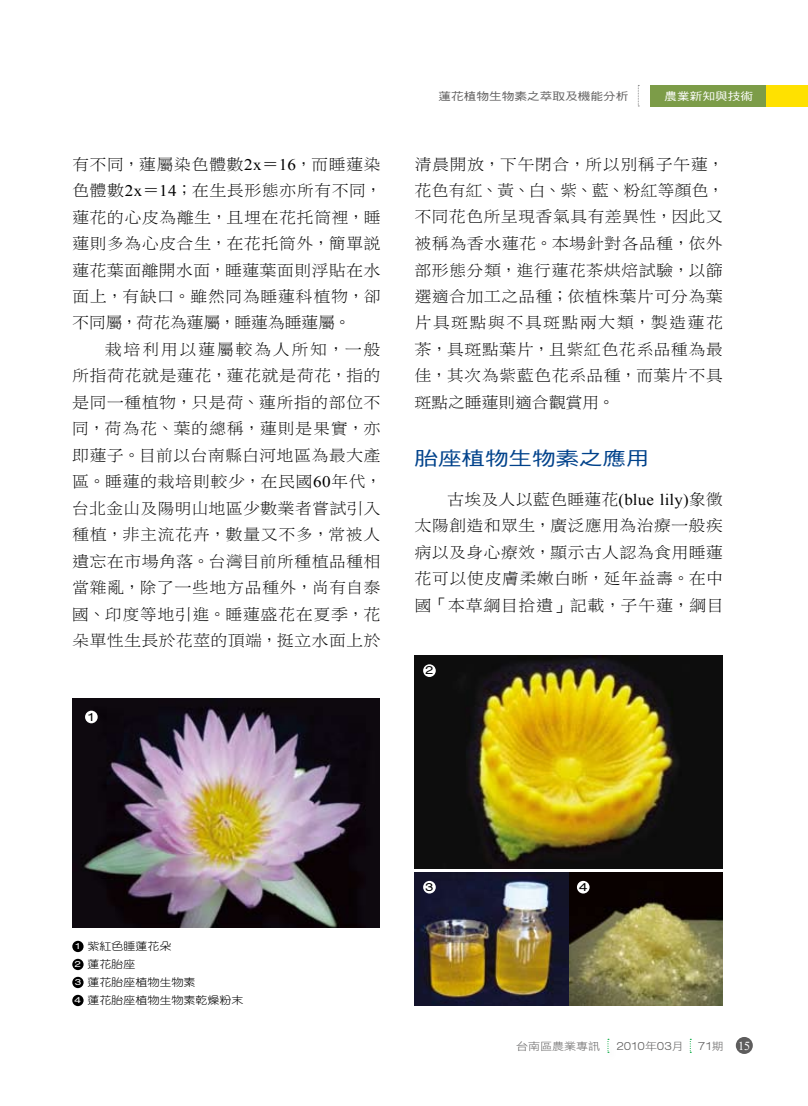
<style>
.page{position:relative;width:808px;height:1106px;background:#fff}
.page>*{position:absolute;margin:0;border:0;box-sizing:border-box;transform-origin:0 0}
.t1{font:18.9px "DF Hei Std W5";color:#00428b;scale:1.24 1}
.t2{font:16.2px/26.4px "DF Li Song Std W3";letter-spacing:.01em;color:#000;text-align:justify;scale:1.07 1}
.t3{font:10.8px/18px "DF Yuan Std W3";color:#000;scale:1.11 1}
.t4{font:10.8px "DF Hei Std W5";letter-spacing:.005em;color:#5e5d5d;scale:1.17 1}
.t5{font:10.8px "DF Hei Std W5";letter-spacing:.005em;color:#fff;scale:1.17 1}
.t6{font:10.5px "DF Hei Std W3";color:#5e5d5d;scale:1.14 1}
.t7{font:800 10.5px "AR Roman 1";color:#fff}
.t8{font:500 10.2px "AR Gothic 1";letter-spacing:-.005em;color:#5e5d5d;scale:1.19 1}
.t9{font:700 10.05px "AR Gothic 1";color:#000;scale:1.33 1}
.s1{font-family:"DF Hei Std W3"}
.s2{font-family:"Times New Roman"}
.s3{font-family:"AR Gothic 1";font-weight:700;font-size:7.5px;color:#fff}
.s4{font-family:"DF Hei Std W3";font-weight:400;font-size:10.5px}
</style>
<div class="page">
<div style="left:736px;top:1037px;width:17px;height:17px;background:#5e5d5d;border-radius:50%"></div>
<svg style="left:607px;top:1038px;width:2px;height:14px"></svg>
<div style="left:651px;top:85px;width:157px;height:21px;background:#7c9c48"></div>
<svg style="left:638px;top:85px;width:1px;height:22px"></svg>
<div style="left:766px;top:85px;width:42px;height:21px;background:#ffe100"></div>
<img style="left:415px;top:873px;width:154px;height:132px">
<svg style="left:569px;top:873px;width:154px;height:132px;background:#68623a"></svg>
<img style="left:415px;top:655px;width:308px;height:213px">
<div style="left:423px;top:664px;width:13px;height:13px;background:#fff;border-radius:50%"></div>
<img style="left:72px;top:699px;width:308px;height:228px">
<div style="left:85px;top:710px;width:13px;height:13px;background:#fff;border-radius:50%"></div>
<div style="left:423px;top:880px;width:13px;height:13px;background:#fff;border-radius:50%"></div>
<div style="left:577px;top:880px;width:12px;height:13px;background:#fff;border-radius:50%"></div>
<svg style="left:72px;top:940px;width:12px;height:12px"></svg>
<svg style="left:72px;top:958px;width:12px;height:12px"></svg>
<svg style="left:72px;top:976px;width:12px;height:12px"></svg>
<svg style="left:72px;top:994px;width:12px;height:12px"></svg>
<p class="t2" style="left:72px;top:150px;width:291px">有不同<span class="s1">，</span>蓮屬染色體數<span class="s2">2x</span><span class="s1">＝</span><span class="s2">16</span><span class="s1">，</span>而睡蓮染色體數<span class="s2">2x</span><span class="s1">＝</span><span class="s2">14</span><span class="s1">；</span>在生長形態亦所有不同<span class="s1">，</span>蓮花的心皮為離生<span class="s1">，</span>且埋在花托筒裡<span class="s1">，</span>睡蓮則多為心皮合生<span class="s1">，</span>在花托筒外<span class="s1">，</span>簡單說蓮花葉面離開水面<span class="s1">，</span>睡蓮葉面則浮貼在水面上<span class="s1">，</span>有缺口<span class="s1">。</span>雖然同為睡蓮科植物<span class="s1">，</span>卻不同屬<span class="s1">，</span>荷花為蓮屬<span class="s1">，</span>睡蓮為睡蓮屬<span class="s1">。</span></p>
<p class="t2" style="left:72px;top:336px;width:291px;text-indent:33px">栽培利用以蓮屬較為人所知<span class="s1">，</span>一般所指荷花就是蓮花<span class="s1">，</span>蓮花就是荷花<span class="s1">，</span>指的是同一種植物<span class="s1">，</span>只是荷<span class="s1">、</span>蓮所指的部位不同<span class="s1">，</span>荷為花<span class="s1">、</span>葉的總稱<span class="s1">，</span>蓮則是果實<span class="s1">，</span>亦即蓮子<span class="s1">。</span>目前以台南縣白河地區為最大產區<span class="s1">。</span>睡蓮的栽培則較少<span class="s1">，</span>在民國<span class="s2">60</span>年代<span class="s1">，</span>台北金山及陽明山地區少數業者嘗試引入種植<span class="s1">，</span>非主流花卉<span class="s1">，</span>數量又不多<span class="s1">，</span>常被人遺忘在市場角落<span class="s1">。</span>台灣目前所種植品種相當雜亂<span class="s1">，</span>除了一些地方品種外<span class="s1">，</span>尚有自泰國<span class="s1">、</span>印度等地引進<span class="s1">。</span>睡蓮盛花在夏季<span class="s1">，</span>花朵單性生長於花莖的頂端<span class="s1">，</span>挺立水面上於</p>
<p class="t9" style="left:87px;top:713px;width:8px">1</p>
<p class="t4" style="left:438px;top:90px;width:164px">蓮花植物生物素之萃取及機能分析</p>
<p class="t5" style="left:664px;top:90px;width:77px">農業新知與技術</p>
<p class="t2" style="left:414px;top:150px;width:291px">清晨開放<span class="s1">，</span>下午閉合<span class="s1">，</span>所以別稱子午蓮<span class="s1">，</span>花色有紅<span class="s1">、</span>黃<span class="s1">、</span>白<span class="s1">、</span>紫<span class="s1">、</span>藍<span class="s1">、</span>粉紅等顏色<span class="s1">，</span>不同花色所呈現香氣具有差異性<span class="s1">，</span>因此又被稱為香水蓮花<span class="s1">。</span>本場針對各品種<span class="s1">，</span>依外部形態分類<span class="s1">，</span>進行蓮花茶烘焙試驗<span class="s1">，</span>以篩選適合加工之品種<span class="s1">；</span>依植株葉片可分為葉片具斑點與不具斑點兩大類<span class="s1">，</span>製造蓮花茶<span class="s1">，</span>具斑點葉片<span class="s1">，</span>且紫紅色花系品種為最佳<span class="s1">，</span>其次為紫藍色花系品種<span class="s1">，</span>而葉片不具斑點之睡蓮則適合觀賞用<span class="s1">。</span></p>
<p class="t1" style="left:415px;top:447px;width:191px">胎座植物生物素之應用</p>
<p class="t2" style="left:414px;top:485px;width:290px;text-indent:33px">古埃及人以藍色睡蓮花<span class="s2">(blue lily)</span>象徵太陽創造和眾生<span class="s1">，</span>廣泛應用為治療一般疾病以及身心療效<span class="s1">，</span>顯示古人認為食用睡蓮花可以使皮膚柔嫩白晰<span class="s1">，</span>延年益壽<span class="s1">。</span>在中國<span class="s1">「</span>本草綱目拾遺<span class="s1">」</span>記載<span class="s1">，</span>子午蓮<span class="s1">，</span>綱目</p>
<p class="t9" style="left:425px;top:666px;width:8px">2</p>
<p class="t3" style="left:74px;top:937px;width:154px"><span class="s3">1</span> 紫紅色睡蓮花朵<br><span class="s3">2</span> 蓮花胎座<br><span class="s3">3</span> 蓮花胎座植物生物素<br><span class="s3">4</span> 蓮花胎座植物生物素乾燥粉末</p>
<p class="t9" style="left:425px;top:883px;width:8px">3</p>
<p class="t9" style="left:579px;top:883px;width:8px">4</p>
<p class="t6" style="left:516px;top:1040px;width:75px">台南區農業專訊</p>
<p class="t8" style="left:616px;top:1041px;width:58px">2010<span class="s4">年</span>03<span class="s4">月</span></p>
<p class="t8" style="left:698px;top:1041px;width:23px">71<span class="s4">期</span></p>
<p class="t7" style="left:738px;top:1040px;width:14px">15</p>
</div>
